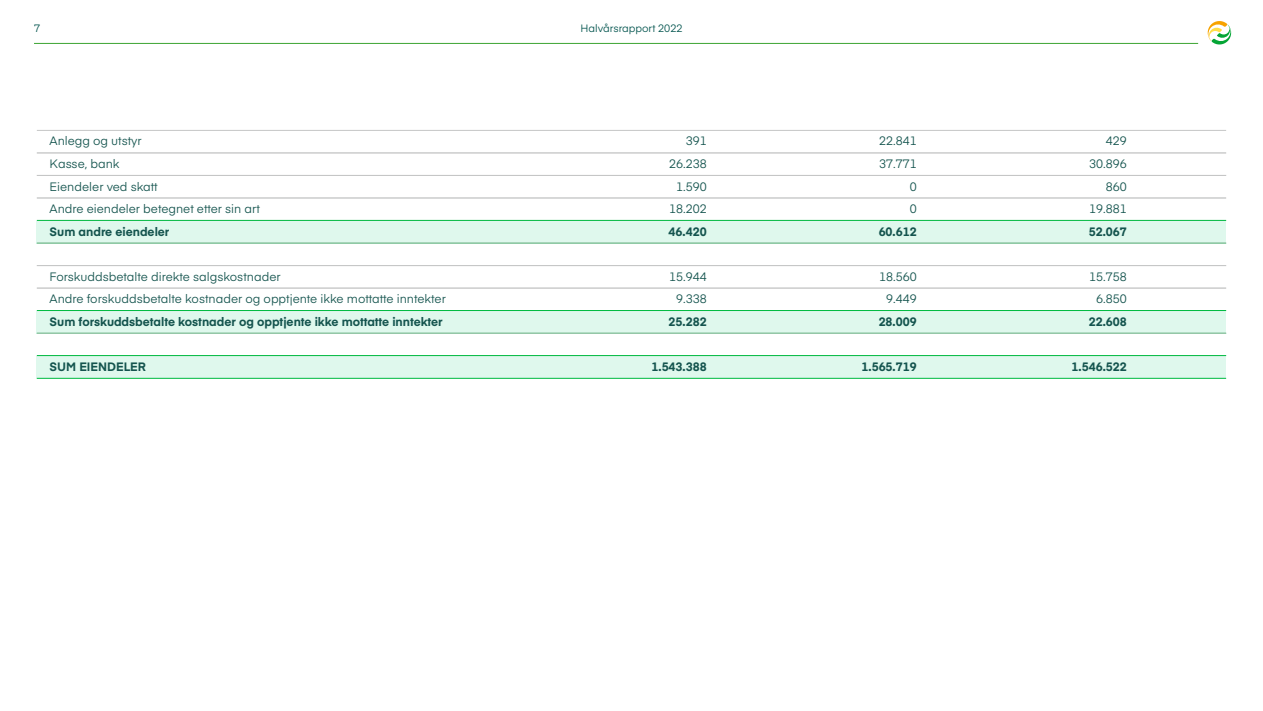
<style>
.page{position:relative;width:1263px;height:711px;background:#fff}
.page>*{position:absolute;margin:0;border:0;box-sizing:border-box;transform-origin:0 0}
.t1{font:12px "Eina 03";color:#14544e}
.t2{font:700 12px "Eina 03";color:#14544e}
.t3{font:10.5px "Eina 03";color:#00534d}
</style>
<div class="page">
<hr style="left:34px;top:43px;width:1164px;height:1px;background:#3ca432">
<svg style="left:1207px;top:21px;width:24px;height:24px"></svg>
<hr style="left:37px;top:130px;width:1189px;height:1px;background:#c5c6c6">
<hr style="left:37px;top:152px;width:1189px;height:1px;background:#c5c6c6">
<hr style="left:37px;top:175px;width:1189px;height:1px;background:#c5c6c6">
<hr style="left:37px;top:197px;width:1189px;height:1px;background:#c5c6c6">
<div style="left:37px;top:221px;width:1189px;height:22px;background:#dff8ed"></div>
<hr style="left:37px;top:220px;width:1189px;height:1px;background:#00bb41">
<hr style="left:37px;top:243px;width:1189px;height:1px;background:#00bb41">
<hr style="left:37px;top:242px;width:1189px;height:1px;background:#c5c6c6">
<hr style="left:37px;top:265px;width:1189px;height:1px;background:#c5c6c6">
<hr style="left:37px;top:287px;width:1189px;height:1px;background:#c5c6c6">
<div style="left:37px;top:311px;width:1189px;height:22px;background:#dff8ed"></div>
<hr style="left:37px;top:310px;width:1189px;height:1px;background:#00bb41">
<hr style="left:37px;top:333px;width:1189px;height:1px;background:#00bb41">
<hr style="left:37px;top:332px;width:1189px;height:1px;background:#c5c6c6">
<div style="left:37px;top:356px;width:1189px;height:22px;background:#dff8ed"></div>
<hr style="left:37px;top:355px;width:1189px;height:1px;background:#00bb41">
<hr style="left:37px;top:378px;width:1189px;height:1px;background:#00bb41">
<p class="t3" style="left:34px;top:20px;width:8px">7</p>
<p class="t3" style="left:580px;top:20px;width:104px">Halvårsrapport 2022</p>
<p class="t1" style="left:50px;top:132px;width:94px">Anlegg og utstyr</p>
<p class="t1" style="left:686px;top:132px;width:22px">391</p>
<p class="t1" style="left:879px;top:132px;width:39px">22.841</p>
<p class="t1" style="left:1106px;top:132px;width:22px">429</p>
<p class="t1" style="left:50px;top:155px;width:72px">Kasse, bank</p>
<p class="t1" style="left:669px;top:155px;width:39px">26.238</p>
<p class="t1" style="left:879px;top:155px;width:39px">37.771</p>
<p class="t1" style="left:1089px;top:155px;width:39px">30.896</p>
<p class="t1" style="left:50px;top:177px;width:110px">Eiendeler ved skatt</p>
<p class="t1" style="left:676px;top:177px;width:32px">1.590</p>
<p class="t1" style="left:910px;top:177px;width:8px">0</p>
<p class="t1" style="left:1106px;top:177px;width:22px">860</p>
<p class="t1" style="left:50px;top:200px;width:212px">Andre eiendeler betegnet etter sin art</p>
<p class="t1" style="left:669px;top:200px;width:39px">18.202</p>
<p class="t1" style="left:910px;top:200px;width:8px">0</p>
<p class="t1" style="left:1089px;top:200px;width:39px">19.881</p>
<p class="t2" style="left:50px;top:222px;width:121px">Sum andre eiendeler</p>
<p class="t2" style="left:669px;top:222px;width:40px">46.420</p>
<p class="t2" style="left:879px;top:222px;width:40px">60.612</p>
<p class="t2" style="left:1089px;top:222px;width:40px">52.067</p>
<p class="t1" style="left:50px;top:267px;width:233px">Forskuddsbetalte direkte salgskostnader</p>
<p class="t1" style="left:669px;top:267px;width:39px">15.944</p>
<p class="t1" style="left:879px;top:267px;width:39px">18.560</p>
<p class="t1" style="left:1089px;top:267px;width:39px">15.758</p>
<p class="t1" style="left:50px;top:290px;width:398px">Andre forskuddsbetalte kostnader og opptjente ikke mottatte inntekter</p>
<p class="t1" style="left:676px;top:290px;width:32px">9.338</p>
<p class="t1" style="left:886px;top:290px;width:32px">9.449</p>
<p class="t1" style="left:1096px;top:290px;width:32px">6.850</p>
<p class="t2" style="left:50px;top:312px;width:395px">Sum forskuddsbetalte kostnader og opptjente ikke mottatte inntekter</p>
<p class="t2" style="left:669px;top:312px;width:40px">25.282</p>
<p class="t2" style="left:879px;top:312px;width:40px">28.009</p>
<p class="t2" style="left:1089px;top:312px;width:40px">22.608</p>
<p class="t2" style="left:50px;top:357px;width:98px">SUM EIENDELER</p>
<p class="t2" style="left:651px;top:357px;width:57px">1.543.388</p>
<p class="t2" style="left:861px;top:357px;width:57px">1.565.719</p>
<p class="t2" style="left:1071px;top:357px;width:57px">1.546.522</p>
</div>
